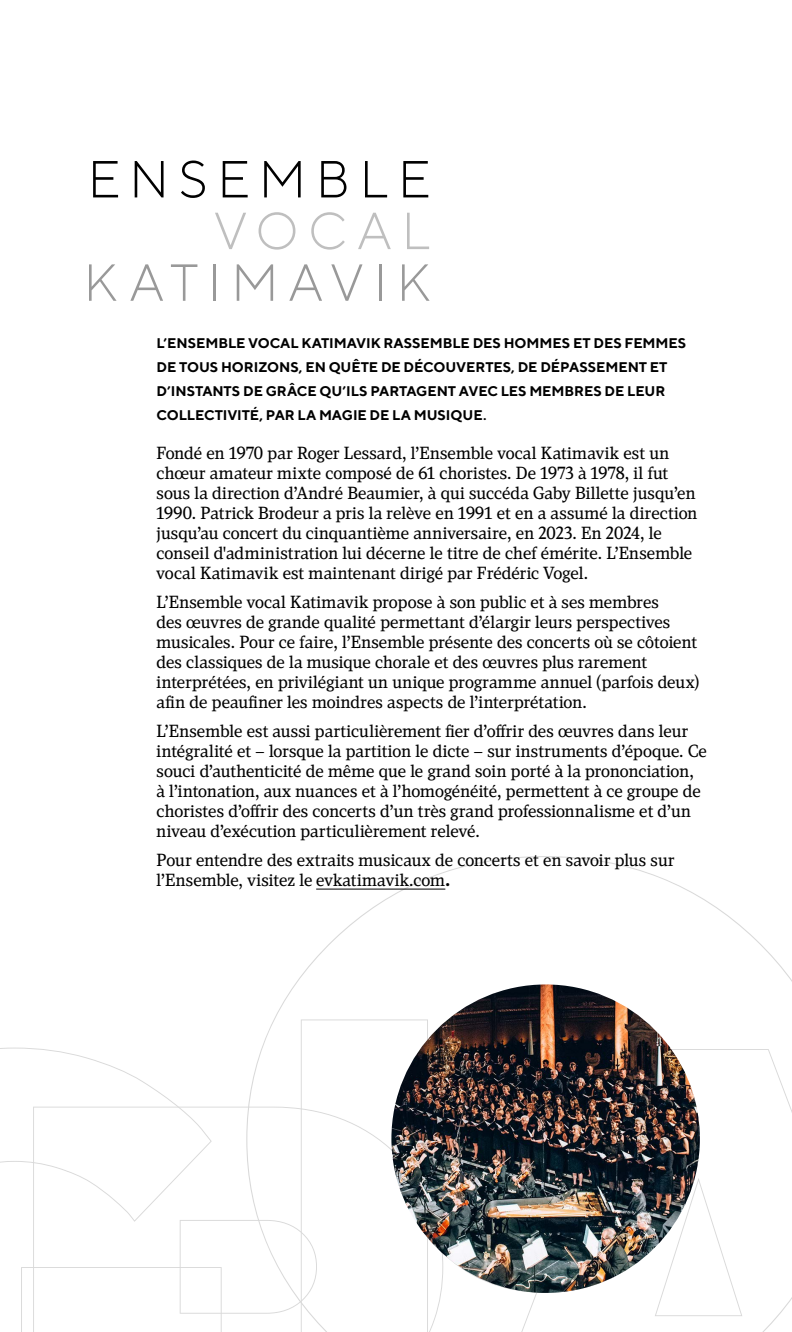
<style>
.page{position:relative;width:792px;height:1332px;background:#fff}
.page>*{position:absolute;margin:0;border:0;box-sizing:border-box;transform-origin:0 0}
.t1{font:300 52px/51.6px "TT Norms";letter-spacing:.175em;color:#999;text-align:right}
.t2{font:18px/20px "Viroqua";letter-spacing:.01em;color:#000}
.t3{font:700 14px/24px "TT Norms";letter-spacing:-.005em;color:#000}
.s1{color:#000}
.s2{color:#bfbfbf}
.s3{font-weight:700}
</style>
<div class="page">
<svg style="left:0;top:1048px;width:222px;height:284px"></svg>
<svg style="left:246px;top:856px;width:546px;height:435px"></svg>
<svg style="left:33px;top:1107px;width:427px;height:225px"></svg>
<svg style="left:521px;top:1049px;width:271px;height:283px"></svg>
<svg style="left:301px;top:1019px;width:127px;height:313px"></svg>
<img style="left:391px;top:984px;width:309px;height:309px;border-radius:154px">
<hr style="left:316px;top:889px;width:129px;height:1px;background:#000">
<p class="t1" style="left:83px;top:152px;width:349px"><span class="s1">ENSEMBLE<br></span><span class="s2">VOCAL<br></span>KATIMAVIK</p>
<p class="t3" style="left:157px;top:331px;width:531px">L’ENSEMBLE VOCAL KATIMAVIK RASSEMBLE DES HOMMES ET DES FEMMES DE TOUS HORIZONS, EN QUÊTE DE DÉCOUVERTES, DE DÉPASSEMENT ET D’INSTANTS DE GRÂCE QU’ILS PARTAGENT AVEC LES MEMBRES DE LEUR COLLECTIVITÉ, PAR LA MAGIE DE LA MUSIQUE.</p>
<p class="t2" style="left:157px;top:442px;width:542px">Fondé en 1970 par Roger Lessard, l’Ensemble vocal Katimavik est un chœur amateur mixte composé de 61 choristes. De 1973 à 1978, il fut sous la direction d’André Beaumier, à qui succéda Gaby Billette jusqu’en 1990. Patrick Brodeur a pris la relève en 1991 et en a assumé la direction jusqu’au concert du cinquantième anniversaire, en 2023. En 2024, le conseil d'administration lui décerne le titre de chef émérite. L’Ensemble vocal Katimavik est maintenant dirigé par Frédéric Vogel.</p>
<p class="t2" style="left:157px;top:591px;width:544px">L’Ensemble vocal Katimavik propose à son public et à ses membres<br>des œuvres de grande qualité permettant d’élargir leurs perspectives musicales. Pour ce faire, l’Ensemble présente des concerts où se côtoient des classiques de la musique chorale et des œuvres plus rarement interprétées, en privilégiant un unique programme annuel (parfois deux) afin de peaufiner les moindres aspects de l’interprétation.</p>
<p class="t2" style="left:157px;top:720px;width:552px">L’Ensemble est aussi particulièrement fier d’offrir des œuvres dans leur intégralité et – lorsque la partition le dicte – sur instruments d’époque. Ce souci d’authenticité de même que le grand soin porté à la prononciation,<br>à l’intonation, aux nuances et à l’homogénéité, permettent à ce groupe de choristes d’offrir des concerts d’un très grand professionnalisme et d’un niveau d’exécution particulièrement relevé.</p>
<p class="t2" style="left:157px;top:849px;width:519px">Pour entendre des extraits musicaux de concerts et en savoir plus sur l’Ensemble, visitez le evkatimavik.com<span class="s3">.</span></p>
</div>
